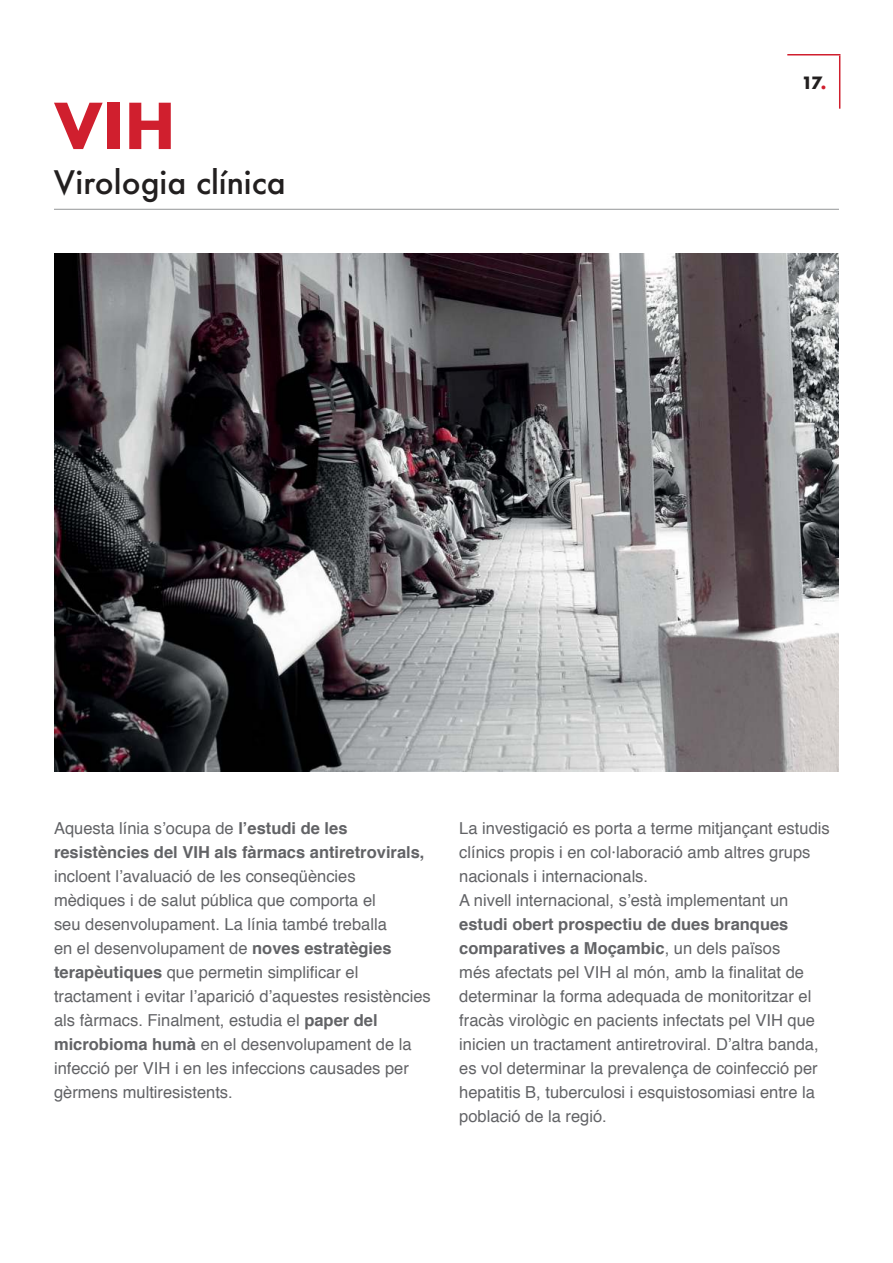
<style>
.page{position:relative;width:893px;height:1263px;background:#fff}
.page>*{position:absolute;margin:0;border:0;box-sizing:border-box;transform-origin:0 0}
.t1{font:700 61.5px "Futura";color:#d01f2e}
.t2{font:500 31.5px "Futura";color:#221f1f}
.t3{font:16.5px/24px "Helvetica";color:#626366}
.t4{font:700 16.5px/24px "Helvetica";color:#626366}
.t5{font:700 16.5px "Futura";color:#221f1f}
.s1{color:#d01f2e}
.s2{font-weight:400}
.s3{font-weight:700}
</style>
<div class="page">
<hr style="left:839px;top:56px;width:1px;height:53px;background:#d01f2e">
<hr style="left:787px;top:54px;width:53px;height:2px;background:#d01f2e">
<img style="left:54px;top:253px;width:785px;height:519px">
<hr style="left:54px;top:209px;width:785px;height:1px;background:#939597">
<h1 class="t1" style="left:54px;top:85px;width:123px">VIH</h1>
<h2 class="t2" style="left:54px;top:168px;width:233px">Virologia clínica</h2>
<p class="t5" style="left:801px;top:72px;width:27px">17<span class="s1">.</span></p>
<p class="t4" style="left:54px;top:816px;width:372px"><span class="s2">Aquesta línia s’ocupa de</span> l’estudi de les resistències del VIH als fàrmacs antiretrovirals,</p>
<p class="t3" style="left:54px;top:865px;width:378px">incloent l’avaluació de les conseqüències mèdiques i de salut pública que comporta el<br>seu desenvolupament. La línia també treballa<br>en el desenvolupament de <span class="s3">noves estratègies terapèutiques</span> que permetin simplificar el tractament i evitar l’aparició d’aquestes resistències als fàrmacs. Finalment, estudia el <span class="s3">paper del microbioma humà</span> en el desenvolupament de la infecció per VIH i en les infeccions causades per gèrmens multiresistents.</p>
<p class="t3" style="left:459px;top:817px;width:372px">La investigació es porta a terme mitjançant estudis clínics propis i en col·laboració amb altres grups nacionals i internacionals.<br>A nivell internacional, s’està implementant un</p>
<p class="t3" style="left:459px;top:913px;width:361px"><span class="s3">estudi obert prospectiu de dues branques comparatives a Moçambic</span>, un dels països<br>més afectats pel VIH al món, amb la finalitat de determinar la forma adequada de monitoritzar el fracàs virològic en pacients infectats pel VIH que inicien un tractament antiretroviral. D’altra banda, es vol determinar la prevalença de coinfecció per hepatitis B, tuberculosi i esquistosomiasi entre la població de la regió.</p>
</div>
